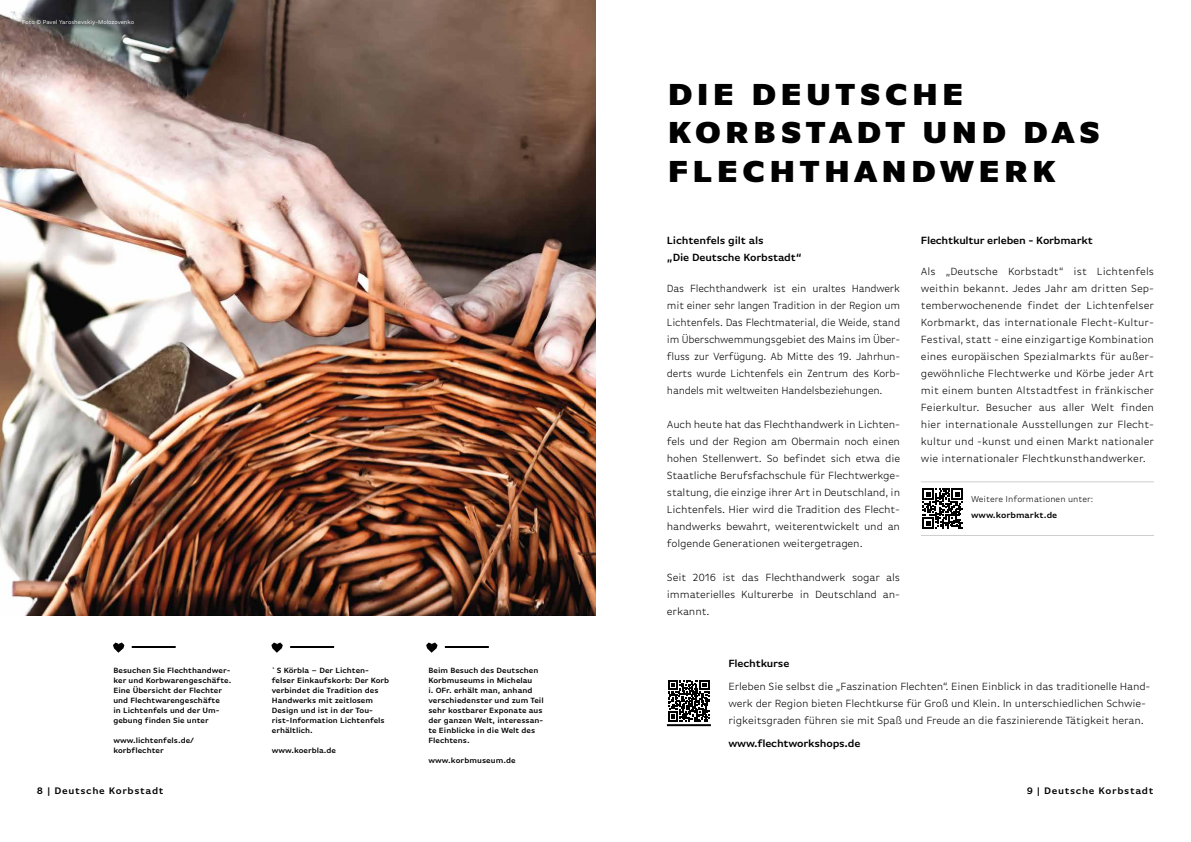
<style>
.page{position:relative;width:1191px;height:842px;background:#fff}
.page>*{position:absolute;margin:0;border:0;box-sizing:border-box;transform-origin:0 0}
.t1{font:900 32px/38.4px "Basic Gothic Pro";letter-spacing:.13em;color:#000}
.t2{font:300 11px/17px "Basic Gothic Pro";letter-spacing:-.015em;color:#000;text-align:justify}
.t3{font:600 11px/17px "Basic Gothic Pro";letter-spacing:-.02em;color:#000}
.t4{font:600 10px "Basic Gothic Pro";letter-spacing:.06em;color:#000}
.t5{font:300 9px "Basic Gothic Pro";color:#000}
.t6{font:600 9px "Basic Gothic Pro";color:#000}
.t7{font:600 8px/10px "Basic Gothic Pro";color:#000}
.t8{font:6px "Basic Gothic Pro";color:#fff}
</style>
<div class="page">
<hr style="left:921px;top:481px;width:233px;height:1px;background:#000">
<hr style="left:921px;top:535px;width:233px;height:1px;background:#000">
<svg style="left:922px;top:489px;width:40px;height:40px"></svg>
<img style="left:0;top:0;width:595px;height:615px">
<svg style="left:271px;top:642px;width:12px;height:11px"></svg>
<svg style="left:113px;top:642px;width:11px;height:11px"></svg>
<svg style="left:426px;top:642px;width:11px;height:11px"></svg>
<hr style="left:290px;top:646px;width:44px;height:2px;background:#000">
<hr style="left:132px;top:646px;width:44px;height:2px;background:#000">
<hr style="left:445px;top:646px;width:44px;height:2px;background:#000">
<svg style="left:668px;top:680px;width:41px;height:41px"></svg>
<hr style="left:667px;top:724px;width:44px;height:2px;background:#000">
<p class="t8" style="left:22px;top:19px;width:114px">Foto © Pavel Yaroshevskiy-Molozovenko</p>
<p class="t7" style="left:113px;top:665px;width:119px">Besuchen Sie Flechthandwer&shy;ker und Korbwarengeschäfte.<br>Eine Übersicht der Flechter und Flechtwarengeschäfte<br>in Lichtenfels und der Um&shy;gebung finden Sie unter</p>
<p class="t7" style="left:113px;top:735px;width:82px">www.lichtenfels.de/ korbflechter</p>
<p class="t7" style="left:272px;top:665px;width:119px">`S Körbla – Der Lichten&shy;felser Einkaufskorb: Der Korb verbindet die Tradition des<br>Handwerks mit zeitlosem<br>Design und ist in der Tou&shy;rist-Information Lichtenfels erhältlich.</p>
<p class="t7" style="left:272px;top:745px;width:66px">www.koerbla.de</p>
<p class="t7" style="left:428px;top:665px;width:117px">Beim Besuch des Deutschen<br>Korbmuseums in Michelau<br>i. OFr. erhält man, anhand verschiedenster und zum Teil sehr kostbarer Exponate aus der ganzen Welt, interessan&shy;te Einblicke in die Welt des<br>Flechtens.</p>
<p class="t7" style="left:428px;top:755px;width:89px">www.korbmuseum.de</p>
<h1 class="t1" style="left:668px;top:74px;width:434px">DIE DEUTSCHE<br>KORBSTADT UND DAS<br>FLECHTHANDWERK</h1>
<p class="t3" style="left:667px;top:232px;width:136px">Lichtenfels gilt als<br>„Die Deutsche Korbstadt“</p>
<p class="t2" style="left:667px;top:280px;width:235px">Das Flechthandwerk ist ein uraltes Handwerk mit einer sehr langen Tradition in der Region um Lichtenfels. Das Flechtmaterial, die Weide, stand im Überschwemmungsgebiet des Mains im Über&shy;fluss zur Verfügung. Ab Mitte des 19. Jahrhun&shy;derts wurde Lichtenfels ein Zentrum des Korb&shy;handels mit weltweiten Handelsbeziehungen.</p>
<p class="t2" style="left:667px;top:416px;width:235px">Auch heute hat das Flechthandwerk in Lichten&shy;fels und der Region am Obermain noch einen hohen Stellenwert. So befindet sich etwa die Staatliche Berufsfachschule für Flechtwerkge&shy;staltung, die einzige ihrer Art in Deutschland, in Lichtenfels. Hier wird die Tradition des Flecht&shy;handwerks bewahrt, weiterentwickelt und an folgende Generationen weitergetragen.</p>
<p class="t2" style="left:667px;top:569px;width:235px">Seit 2016 ist das Flechthandwerk sogar als immaterielles Kulturerbe in Deutschland an&shy;erkannt.</p>
<p class="t3" style="left:921px;top:232px;width:174px">Flechtkultur erleben - Korbmarkt</p>
<p class="t2" style="left:921px;top:263px;width:235px">Als „Deutsche Korbstadt“ ist Lichtenfels weithin bekannt. Jedes Jahr am dritten Sep&shy;temberwochenende findet der Lichtenfelser Korbmarkt, das internationale Flecht-Kultur-Festival, statt - eine einzigartige Kombination eines europäischen Spezialmarkts für außer&shy;gewöhnliche Flechtwerke und Körbe jeder Art mit einem bunten Altstadtfest in fränkischer Feierkultur. Besucher aus aller Welt finden hier internationale Ausstellungen zur Flecht&shy;kultur und -kunst und einen Markt nationaler wie internationaler Flechtkunsthandwerker.</p>
<p class="t5" style="left:971px;top:494px;width:124px">Weitere Informationen unter:</p>
<p class="t6" style="left:971px;top:510px;width:88px">www.korbmarkt.de</p>
<p class="t3" style="left:728px;top:655px;width:62px">Flechtkurse</p>
<p class="t2" style="left:728px;top:678px;width:423px;text-align:left">Erleben Sie selbst die „Faszination Flechten“. Einen Einblick in das traditionelle Hand&shy;werk der Region bieten Flechtkurse für Groß und Klein. In unterschiedlichen Schwie&shy;rigkeitsgraden führen sie mit Spaß und Freude an die faszinierende Tätigkeit heran.</p>
<p class="t3" style="left:728px;top:734px;width:134px">www.flechtworkshops.de</p>
<p class="t4" style="left:37px;top:785px;width:128px">8 | Deutsche Korbstadt</p>
<p class="t4" style="left:1026px;top:785px;width:128px">9 | Deutsche Korbstadt</p>
</div>
